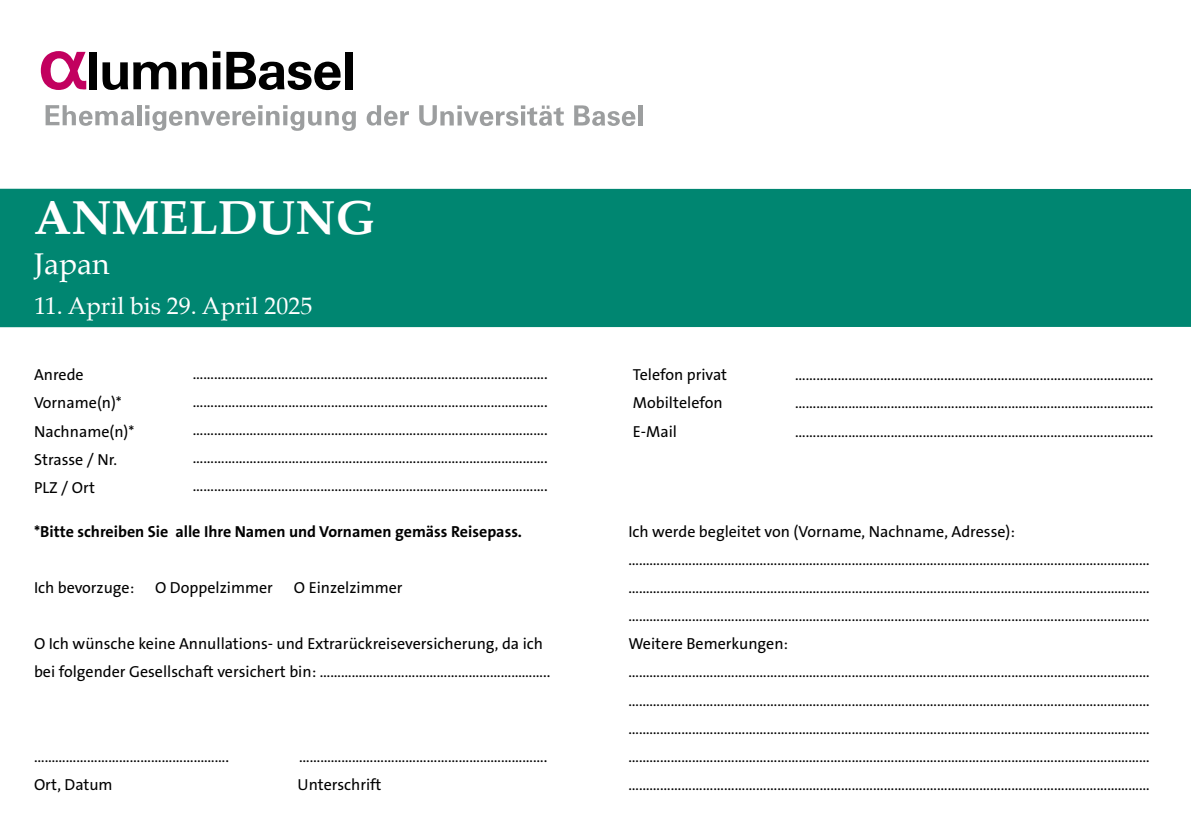
<style>
.page{position:relative;width:1191px;height:840px;background:#fff}
.page>*{position:absolute;margin:0;border:0;box-sizing:border-box;transform-origin:0 0}
.t1{font:700 48px "Palatino";color:#fff}
.t2{font:30px "Palatino";color:#fff}
.t3{font:24px "Palatino";color:#fff}
.t4{font:16px/28px "The Sans LP5 Plain";color:#000}
.t5{font:16px "The Sans LP7 Bld";color:#000}
</style>
<div class="page">
<div style="left:0;top:189px;width:1191px;height:138px;background:#008671"></div>
<div style="left:89px;top:52px;width:8px;height:37px;background:#000"></div>
<svg style="left:102px;top:62px;width:105px;height:28px"></svg>
<svg style="left:213px;top:51px;width:7px;height:38px"></svg>
<svg style="left:226px;top:52px;width:114px;height:38px"></svg>
<div style="left:345px;top:52px;width:7px;height:37px;background:#000"></div>
<svg style="left:41px;top:51px;width:45px;height:39px"></svg>
<svg style="left:46px;top:105px;width:88px;height:21px"></svg>
<div style="left:137px;top:105px;width:5px;height:20px;background:#9c9e9f"></div>
<svg style="left:145px;top:105px;width:211px;height:26px"></svg>
<svg style="left:367px;top:105px;width:42px;height:21px"></svg>
<svg style="left:419px;top:105px;width:145px;height:21px"></svg>
<svg style="left:574px;top:105px;width:61px;height:21px"></svg>
<hr style="left:638px;top:105px;width:4px;height:20px;background:#9c9e9f">
<h1 class="t1" style="left:34px;top:176px;width:343px">ANMELDUNG</h1>
<h2 class="t2" style="left:34px;top:238px;width:77px">Japan</h2>
<h3 class="t3" style="left:34px;top:285px;width:280px">11. April bis 29. April 2025</h3>
<p class="t4" style="left:633px;top:361px;width:96px">Telefon privat<br>Mobiltelefon<br>E-Mail</p>
<p class="t4" style="left:34px;top:361px;width:102px">Anrede<br>Vorname(n)*<br>Nachname(n)*<br>Strasse / Nr.<br>PLZ / Ort</p>
<p class="t4" style="left:795px;top:361px;width:360px;text-align:justify">..................................................................................................... ..................................................................................................... .....................................................................................................</p>
<p class="t4" style="left:193px;top:360px;width:356px;text-align:justify">.................................................................................................... .................................................................................................... .................................................................................................... .................................................................................................... ....................................................................................................</p>
<p class="t5" style="left:34px;top:521px;width:489px">*Bitte schreiben Sie alle Ihre Namen und Vornamen gemäss Reisepass.</p>
<p class="t4" style="left:628px;top:517px;width:523px">Ich werde begleitet von (Vorname, Nachname, Adresse): ................................................................................................................................................... ................................................................................................................................................... ...................................................................................................................................................<br>Weitere Bemerkungen: ................................................................................................................................................... ................................................................................................................................................... ................................................................................................................................................... ................................................................................................................................................... ...................................................................................................................................................</p>
<p class="t4" style="left:34px;top:573px;width:102px">Ich bevorzuge:</p>
<p class="t4" style="left:155px;top:573px;width:119px">O Doppelzimmer</p>
<p class="t4" style="left:294px;top:573px;width:110px">O Einzelzimmer</p>
<p class="t4" style="left:34px;top:629px;width:518px">O Ich wünsche keine Annullations- und Extrarückreiseversicherung, da ich bei folgender Gesellschaft versichert bin: .................................................................</p>
<p class="t4" style="left:34px;top:741px;width:197px">.......................................................</p>
<p class="t4" style="left:299px;top:741px;width:250px">......................................................................</p>
<p class="t4" style="left:34px;top:769px;width:80px">Ort, Datum</p>
<p class="t4" style="left:298px;top:769px;width:85px">Unterschrift</p>
</div>
